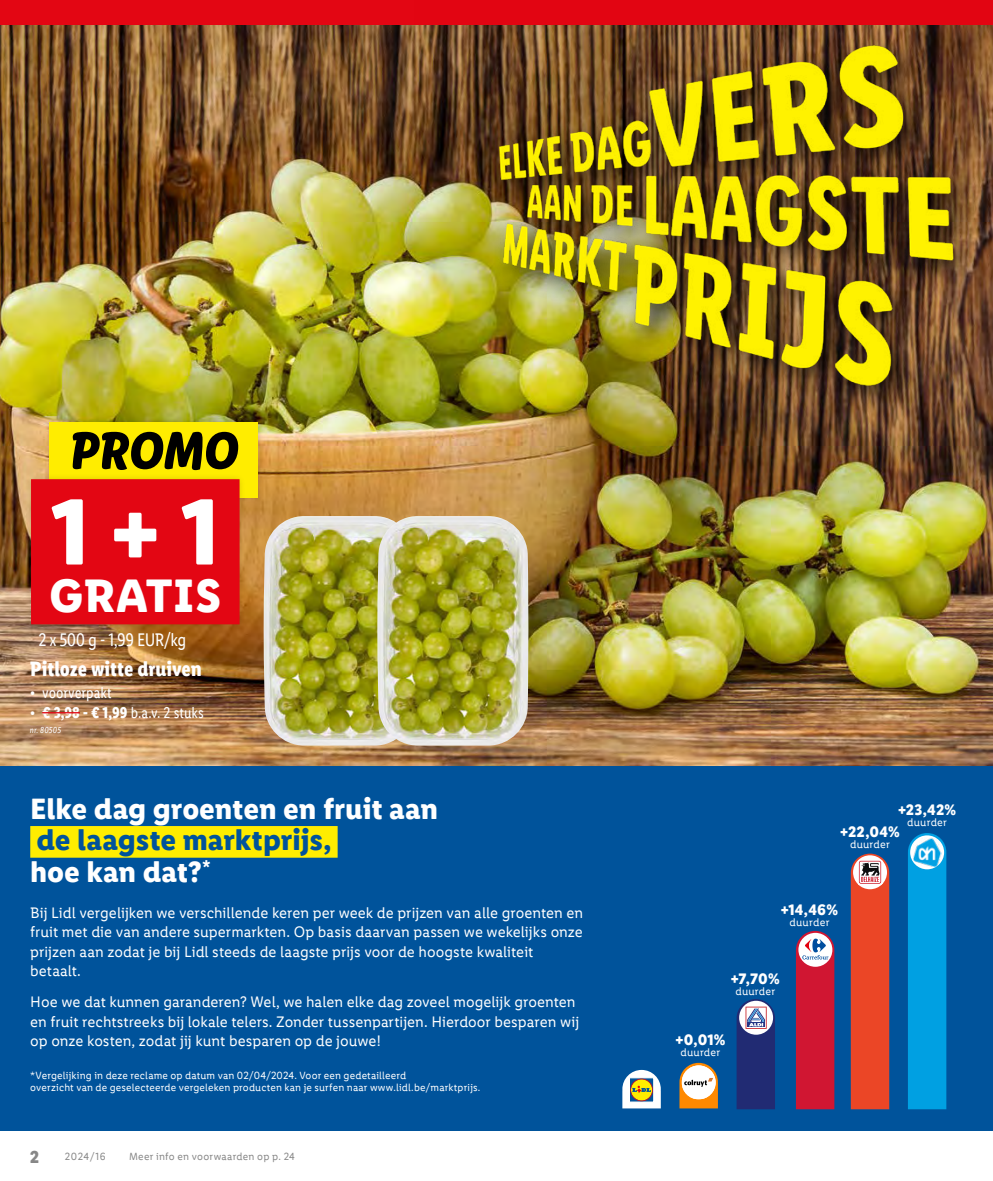
<style>
.page{position:relative;width:993px;height:1181px;background:#fff}
.page>*{position:absolute;margin:0;border:0;box-sizing:border-box;transform-origin:0 0}
.t1{font:700 94.5px "Lidl Font Pro";color:#fff}
.t2{font:52.5px "Lidl Font Script Pro";letter-spacing:.005em;color:#000}
.t3{font:700 47.25px "Lidl Font Pro";letter-spacing:.01em;color:#fff}
.t4{font:700 29.57px/31.8px "Lidl Font Pro";color:#00539b}
.t5{font:700 29.57px "Lidl Font Pro";letter-spacing:-.005em;color:#fff}
.t6{font:700 21px "Lidl Font Cond Pro";color:#fff}
.t7{font:18.38px "Lidl Font Cond Pro";letter-spacing:-.03em;color:#fff}
.t8{font:700 17.5px "Lidl Font Pro";color:#878787}
.t9{font:15.75px "Lidl Font Cond Pro";color:#fff}
.t10{font:15.4px/19.4px "Lidl Font Pro";color:#fff}
.t11{font:700 15.4px "Lidl Font Pro";letter-spacing:.01em;color:#fff}
.t12{font:11.03px "Lidl Font Pro";letter-spacing:.02em;color:#fff}
.t13{font:10.5px/12.6px "Lidl Font Pro";letter-spacing:.015em;color:#fff}
.t14{font:10.5px "Lidl Font Pro";letter-spacing:.025em;color:#878787}
.t15{font:italic 8.75px "Lidl Font Cond Pro";letter-spacing:.02em;color:#fff}
.s1{font-weight:700}
.s2{color:#fff}
</style>
<div class="page">
<div style="left:0;top:762px;width:992px;height:369px;background:#00539b"></div>
<img style="left:0;top:25px;width:992px;height:740px">
<hr style="left:42px;top:712px;width:38px;height:1px;background:#e30613">
<div style="left:45px;top:418px;width:218px;height:85px;background:#000;opacity:.15"></div>
<div style="left:50px;top:422px;width:208px;height:76px;background:#ffed00"></div>
<div style="left:24px;top:473px;width:222px;height:157px;background:#000;opacity:.15"></div>
<div style="left:30px;top:478px;width:210px;height:147px;background:#e30613"></div>
<div style="left:30px;top:826px;width:307px;height:31px;background:#ffed00"></div>
<img style="left:263px;top:516px;width:114px;height:229px">
<img style="left:377px;top:516px;width:151px;height:229px">
<div style="left:908px;top:833px;width:38px;height:276px;background:#00a0e2"></div>
<svg style="left:909px;top:835px;width:34px;height:34px"></svg>
<img style="left:912px;top:837px;width:29px;height:30px">
<svg style="left:622px;top:1070px;width:38px;height:38px"></svg>
<svg style="left:736px;top:999px;width:38px;height:110px"></svg>
<svg style="left:679px;top:1063px;width:38px;height:45px"></svg>
<svg style="left:850px;top:853px;width:38px;height:256px"></svg>
<svg style="left:795px;top:931px;width:39px;height:178px"></svg>
<div style="left:0;top:0;width:992px;height:25px;background:#e30613"></div>
<img style="left:414px;top:25px;width:578px;height:491px">
<h2 class="t2" style="left:69px;top:419px;width:170px">PROMO</h2>
<h1 class="t1" style="left:51px;top:474px;width:170px">1 + 1</h1>
<h3 class="t3" style="left:49px;top:566px;width:174px">GRATIS</h3>
<p class="t7" style="left:38px;top:629px;width:149px">2 x 500 g - 1,99 EUR/kg</p>
<h3 class="t6" style="left:30px;top:656px;width:174px">Pitloze witte druiven</h3>
<p class="t9" style="left:30px;top:683px;width:83px">• voorverpakt</p>
<p class="t9" style="left:30px;top:703px;width:175px">• <span class="s1">€ 3,98 - € 1,99</span> b.a.v. 2 stuks</p>
<p class="t15" style="left:30px;top:724px;width:33px">nr. 80505</p>
<h3 class="t5" style="left:30px;top:791px;width:409px">Elke dag groenten en fruit aan</h3>
<h3 class="t4" style="left:30px;top:824px;width:302px">de laagste marktprijs, <span class="s2">hoe kan dat?</span><sup>*</sup></h3>
<p class="t10" style="left:30px;top:902px;width:554px">Bij Lidl vergelijken we verschillende keren per week de prijzen van alle groenten en fruit met die van andere supermarkten. Op basis daarvan passen we wekelijks onze prijzen aan zodat je bij Lidl steeds de laagste prijs voor de hoogste kwaliteit betaalt.</p>
<p class="t10" style="left:30px;top:992px;width:550px">Hoe we dat kunnen garanderen? Wel, we halen elke dag zoveel mogelijk groenten en fruit rechtstreeks bij lokale telers. Zonder tussenpartijen. Hierdoor besparen wij op onze kosten, zodat jij kunt besparen op de jouwe!</p>
<p class="t13" style="left:30px;top:1069px;width:451px">*Vergelijking in deze reclame op datum van 02/04/2024. Voor een gedetailleerd<br>overzicht van de geselecteerde vergeleken producten kan je surfen naar www.lidl.be/marktprijs.</p>
<p class="t8" style="left:30px;top:1146px;width:11px">2</p>
<p class="t14" style="left:65px;top:1151px;width:42px">2024/16</p>
<p class="t14" style="left:129px;top:1151px;width:167px">Meer info en voorwaarden op p. 24</p>
<p class="t11" style="left:897px;top:800px;width:60px">+23,42%</p>
<p class="t12" style="left:906px;top:816px;width:41px">duurder</p>
<p class="t11" style="left:839px;top:822px;width:61px">+22,04%</p>
<p class="t12" style="left:849px;top:838px;width:41px">duurder</p>
<p class="t11" style="left:780px;top:900px;width:59px">+14,46%</p>
<p class="t12" style="left:789px;top:916px;width:41px">duurder</p>
<p class="t11" style="left:730px;top:969px;width:50px">+7,70%</p>
<p class="t12" style="left:735px;top:985px;width:41px">duurder</p>
<p class="t11" style="left:675px;top:1030px;width:52px">+0,01%</p>
<p class="t12" style="left:680px;top:1046px;width:41px">duurder</p>
</div>
